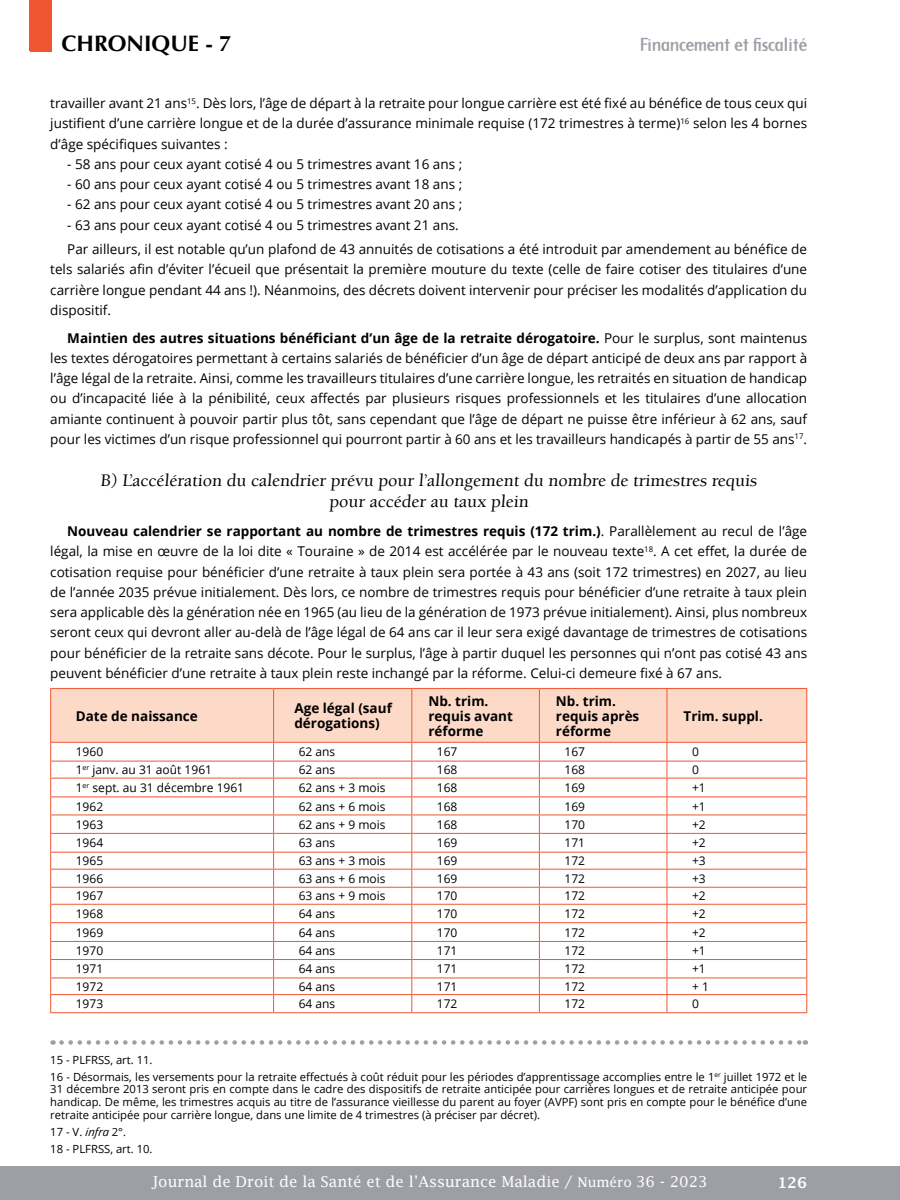
<style>
.page{position:relative;width:900px;height:1200px;background:#fff}
.page>*{position:absolute;margin:0;border:0;box-sizing:border-box;transform-origin:0 0}
.t1{font:700 22.5px "Optima";color:#000}
.t2{font:21px "Berkeley";color:#9e9ea6}
.t3{font:500 18px/21.6px "Berkeley";color:#000;text-align:center}
.t4{font:15px "Lucida Fax";color:#fff}
.t5{font:600 15px "Lucida Fax";color:#fff}
.t6{font:13.5px/20.2px "Open Sans";color:#000;text-align:justify}
.t7{font:700 13.5px/15px "Open Sans";color:#000}
.t8{font:13.5px "Lucida Fax";color:#fff}
.t9{font:12px "Open Sans";color:#000}
.t10{font:11.25px/17px "Open Sans";color:#000}
.s1{font-weight:700}
.s2{font-style:italic}
</style>
<div class="page">
<div style="left:0;top:1167px;width:900px;height:33px;background:#9e9ea6"></div>
<div style="left:30px;top:0;width:21px;height:51px;background:#f15632"></div>
<svg style="left:50px;top:688px;width:757px;height:324px"></svg>
<hr style="left:50px;top:1012px;width:224px;height:1px;background:#f15632">
<hr style="left:274px;top:1012px;width:138px;height:1px;background:#f15632">
<hr style="left:412px;top:1012px;width:127px;height:1px;background:#f15632">
<hr style="left:539px;top:1012px;width:128px;height:1px;background:#f15632">
<hr style="left:667px;top:1012px;width:140px;height:1px;background:#f15632">
<svg style="left:62px;top:1040px;width:744px;height:5px"></svg>
<h1 class="t1" style="left:62px;top:30px;width:172px">CHRONIQUE - 7</h1>
<h2 class="t2" style="left:640px;top:35px;width:169px">Financement et fiscalité</h2>
<p class="t6" style="left:50px;top:93px;width:758px">travailler avant 21 ans<sup>15</sup>. Dès lors, l’âge de départ à la retraite pour longue carrière est été fixé au bénéfice de tous ceux qui justifient d’une carrière longue et de la durée d’assurance minimale requise (172 trimestres à terme)<sup>16</sup> selon les 4 bornes d’âge spécifiques suivantes :</p>
<p class="t6" style="left:67px;top:154px;width:396px">- 58 ans pour ceux ayant cotisé 4 ou 5 trimestres avant 16 ans ;</p>
<p class="t6" style="left:67px;top:174px;width:396px">- 60 ans pour ceux ayant cotisé 4 ou 5 trimestres avant 18 ans ;</p>
<p class="t6" style="left:67px;top:194px;width:396px">- 62 ans pour ceux ayant cotisé 4 ou 5 trimestres avant 20 ans ;</p>
<p class="t6" style="left:67px;top:212px;width:741px;line-height:24.5px">- 63 ans pour ceux ayant cotisé 4 ou 5 trimestres avant 21 ans.<br>Par ailleurs, il est notable qu’un plafond de 43 annuités de cotisations a été introduit par amendement au bénéfice de</p>
<p class="t6" style="left:50px;top:259px;width:758px">tels salariés afin d’éviter l’écueil que présentait la première mouture du texte (celle de faire cotiser des titulaires d’une carrière longue pendant 44 ans !). Néanmoins, des décrets doivent intervenir pour préciser les modalités d’application du dispositif.</p>
<p class="t6" style="left:50px;top:327px;width:758px;text-indent:17px"><span class="s1">Maintien des autres situations bénéficiant d’un âge de la retraite dérogatoire.</span> Pour le surplus, sont maintenus les textes dérogatoires permettant à certains salariés de bénéficier d’un âge de départ anticipé de deux ans par rapport à l’âge légal de la retraite. Ainsi, comme les travailleurs titulaires d’une carrière longue, les retraités en situation de handicap ou d’incapacité liée à la pénibilité, ceux affectés par plusieurs risques professionnels et les titulaires d’une allocation amiante continuent à pouvoir partir plus tôt, sans cependant que l’âge de départ ne puisse être inférieur à 62 ans, sauf pour les victimes d’un risque professionnel qui pourront partir à 60 ans et les travailleurs handicapés à partir de 55 ans<sup>17</sup>.</p>
<h3 class="t3" style="left:101px;top:470px;width:660px">B) L’accélération du calendrier prévu pour l’allongement du nombre de trimestres requis pour accéder au taux plein</h3>
<p class="t6" style="left:50px;top:521px;width:758px;text-indent:17px"><span class="s1">Nouveau calendrier se rapportant au nombre de trimestres requis (172 trim.)</span>. Parallèlement au recul de l’âge légal, la mise en œuvre de la loi dite « Touraine » de 2014 est accélérée par le nouveau texte<sup>18</sup>. A cet effet, la durée de cotisation requise pour bénéficier d’une retraite à taux plein sera portée à 43 ans (soit 172 trimestres) en 2027, au lieu de l’année 2035 prévue initialement. Dès lors, ce nombre de trimestres requis pour bénéficier d’une retraite à taux plein sera applicable dès la génération née en 1965 (au lieu de la génération de 1973 prévue initialement). Ainsi, plus nombreux seront ceux qui devront aller au-delà de l’âge légal de 64 ans car il leur sera exigé davantage de trimestres de cotisations pour bénéficier de la retraite sans décote. Pour le surplus, l’âge à partir duquel les personnes qui n’ont pas cotisé 43 ans peuvent bénéficier d’une retraite à taux plein reste inchangé par la réforme. Celui-ci demeure fixé à 67 ans.</p>
<p class="t7" style="left:76px;top:708px;width:124px">Date de naissance</p>
<p class="t7" style="left:294px;top:700px;width:99px">Age légal (sauf dérogations)</p>
<p class="t7" style="left:428px;top:693px;width:86px">Nb. trim. requis avant réforme</p>
<p class="t7" style="left:556px;top:693px;width:85px">Nb. trim. requis après réforme</p>
<p class="t7" style="left:684px;top:708px;width:81px">Trim. suppl.</p>
<p class="t9" style="left:76px;top:744px;width:29px">1960</p>
<p class="t9" style="left:299px;top:744px;width:38px">62 ans</p>
<p class="t9" style="left:437px;top:744px;width:22px">167</p>
<p class="t9" style="left:564px;top:744px;width:22px">167</p>
<p class="t9" style="left:692px;top:744px;width:8px">0</p>
<p class="t9" style="left:76px;top:762px;width:138px">1<sup>er</sup> janv. au 31 août 1961</p>
<p class="t9" style="left:299px;top:762px;width:38px">62 ans</p>
<p class="t9" style="left:437px;top:762px;width:22px">168</p>
<p class="t9" style="left:564px;top:762px;width:22px">168</p>
<p class="t9" style="left:692px;top:762px;width:8px">0</p>
<p class="t9" style="left:76px;top:780px;width:170px">1<sup>er</sup> sept. au 31 décembre 1961</p>
<p class="t9" style="left:299px;top:780px;width:88px">62 ans + 3 mois</p>
<p class="t9" style="left:437px;top:780px;width:22px">168</p>
<p class="t9" style="left:564px;top:780px;width:22px">169</p>
<p class="t9" style="left:692px;top:780px;width:15px">+1</p>
<p class="t9" style="left:76px;top:798px;width:29px">1962</p>
<p class="t9" style="left:299px;top:798px;width:88px">62 ans + 6 mois</p>
<p class="t9" style="left:437px;top:798px;width:22px">168</p>
<p class="t9" style="left:564px;top:798px;width:22px">169</p>
<p class="t9" style="left:692px;top:798px;width:15px">+1</p>
<p class="t9" style="left:76px;top:816px;width:29px">1963</p>
<p class="t9" style="left:299px;top:816px;width:88px">62 ans + 9 mois</p>
<p class="t9" style="left:437px;top:816px;width:22px">168</p>
<p class="t9" style="left:564px;top:816px;width:22px">170</p>
<p class="t9" style="left:692px;top:816px;width:15px">+2</p>
<p class="t9" style="left:76px;top:835px;width:29px">1964</p>
<p class="t9" style="left:299px;top:835px;width:38px">63 ans</p>
<p class="t9" style="left:437px;top:835px;width:22px">169</p>
<p class="t9" style="left:564px;top:835px;width:22px">171</p>
<p class="t9" style="left:692px;top:835px;width:15px">+2</p>
<p class="t9" style="left:76px;top:853px;width:29px">1965</p>
<p class="t9" style="left:299px;top:853px;width:88px">63 ans + 3 mois</p>
<p class="t9" style="left:437px;top:853px;width:22px">169</p>
<p class="t9" style="left:564px;top:853px;width:22px">172</p>
<p class="t9" style="left:692px;top:853px;width:15px">+3</p>
<p class="t9" style="left:76px;top:870px;width:29px">1966</p>
<p class="t9" style="left:299px;top:870px;width:88px">63 ans + 6 mois</p>
<p class="t9" style="left:437px;top:870px;width:22px">169</p>
<p class="t9" style="left:564px;top:870px;width:22px">172</p>
<p class="t9" style="left:692px;top:870px;width:15px">+3</p>
<p class="t9" style="left:76px;top:888px;width:29px">1967</p>
<p class="t9" style="left:299px;top:888px;width:88px">63 ans + 9 mois</p>
<p class="t9" style="left:437px;top:888px;width:22px">170</p>
<p class="t9" style="left:564px;top:888px;width:22px">172</p>
<p class="t9" style="left:692px;top:888px;width:15px">+2</p>
<p class="t9" style="left:76px;top:905px;width:29px">1968</p>
<p class="t9" style="left:299px;top:905px;width:38px">64 ans</p>
<p class="t9" style="left:437px;top:905px;width:22px">170</p>
<p class="t9" style="left:564px;top:905px;width:22px">172</p>
<p class="t9" style="left:692px;top:905px;width:15px">+2</p>
<p class="t9" style="left:76px;top:924px;width:29px">1969</p>
<p class="t9" style="left:299px;top:924px;width:38px">64 ans</p>
<p class="t9" style="left:437px;top:924px;width:22px">170</p>
<p class="t9" style="left:564px;top:924px;width:22px">172</p>
<p class="t9" style="left:692px;top:924px;width:15px">+2</p>
<p class="t9" style="left:76px;top:942px;width:29px">1970</p>
<p class="t9" style="left:299px;top:942px;width:38px">64 ans</p>
<p class="t9" style="left:437px;top:942px;width:22px">171</p>
<p class="t9" style="left:564px;top:942px;width:22px">172</p>
<p class="t9" style="left:692px;top:942px;width:15px">+1</p>
<p class="t9" style="left:76px;top:961px;width:29px">1971</p>
<p class="t9" style="left:299px;top:961px;width:38px">64 ans</p>
<p class="t9" style="left:437px;top:961px;width:22px">171</p>
<p class="t9" style="left:564px;top:961px;width:22px">172</p>
<p class="t9" style="left:692px;top:961px;width:15px">+1</p>
<p class="t9" style="left:76px;top:978px;width:29px">1972</p>
<p class="t9" style="left:299px;top:978px;width:38px">64 ans</p>
<p class="t9" style="left:437px;top:978px;width:22px">171</p>
<p class="t9" style="left:564px;top:978px;width:22px">172</p>
<p class="t9" style="left:692px;top:978px;width:18px">+ 1</p>
<p class="t9" style="left:76px;top:996px;width:29px">1973</p>
<p class="t9" style="left:299px;top:996px;width:38px">64 ans</p>
<p class="t9" style="left:437px;top:996px;width:22px">172</p>
<p class="t9" style="left:564px;top:996px;width:22px">172</p>
<p class="t9" style="left:692px;top:996px;width:8px">0</p>
<p class="t10" style="left:50px;top:1051px;width:758px">15 - PLFRSS, art. 11.<br>16 - Désormais, les versements pour la retraite effectués à coût réduit pour les périodes d’apprentissage accomplies entre le 1<sup>er</sup> juillet 1972 et le</p>
<p class="t10" style="left:50px;top:1083px;width:758px;line-height:12.8px;text-align:justify">31 décembre 2013 seront pris en compte dans le cadre des dispositifs de retraite anticipée pour carrières longues et de retraite anticipée pour handicap. De même, les trimestres acquis au titre de l’assurance vieillesse du parent au foyer (AVPF) sont pris en compte pour le bénéfice d’une retraite anticipée pour carrière longue, dans une limite de 4 trimestres (à préciser par décret).</p>
<p class="t10" style="left:50px;top:1123px;width:104px">17 - V. <span class="s2">infra</span> 2°.<br>18 - PLFRSS, art. 10.</p>
<p class="t4" style="left:152px;top:1173px;width:422px">Journal de Droit de la Santé et de l’Assurance Maladie /</p>
<p class="t4" style="left:172px;top:1173px;width:422px">Journal de Droit de la Santé et de l’Assurance Maladie /</p>
<p class="t4" style="left:636px;top:1173px;width:73px">36 - 2023</p>
<p class="t4" style="left:656px;top:1173px;width:73px">26 2 20</p>
<p class="t4" style="left:656px;top:1173px;width:45px">39 2</p>
<p class="t4" style="left:656px;top:1173px;width:73px">18 - 2017</p>
<p class="t5" style="left:777px;top:1174px;width:74px">126 126</p>
<p class="t4" style="left:690px;top:1173px;width:11px">2</p>
<p class="t4" style="left:690px;top:1173px;width:11px">2</p>
<p class="t8" style="left:577px;top:1175px;width:56px">Numéro</p>
<p class="t8" style="left:597px;top:1175px;width:56px">Numéro</p>
<p class="t4" style="left:327px;top:1173px;width:10px">a</p>
</div>
